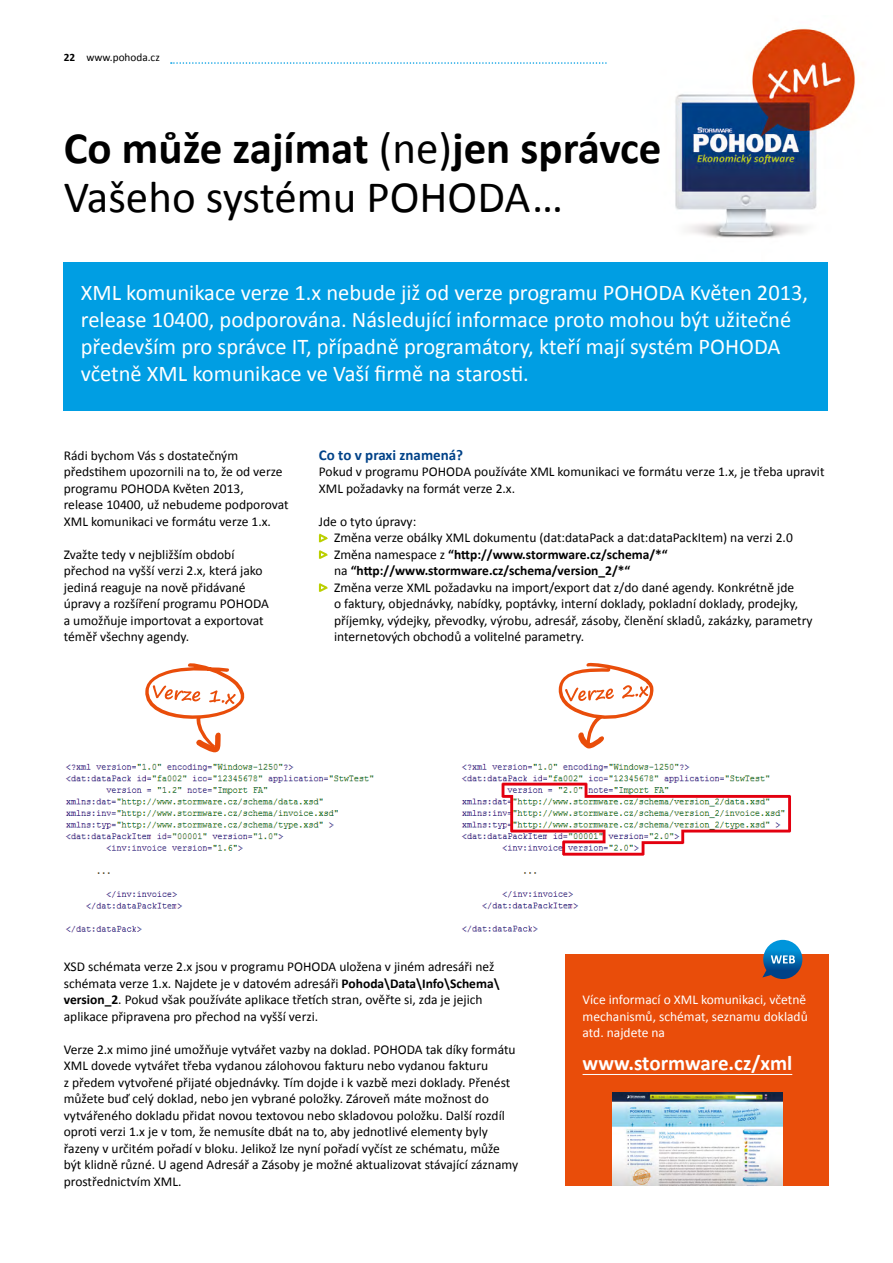
<style>
.page{position:relative;width:893px;height:1263px;background:#fff}
.page>*{position:absolute;margin:0;border:0;box-sizing:border-box;transform-origin:0 0}
.t1{font:45px/49.5px "Calibri";color:#000}
.t2{font:22.5px/27px "Calibri";color:#fff}
.t3{font:700 21px "Calibri";color:#fff}
.t4{font:700 15px "Calibri";color:#004288}
.t5{font:13.5px/16.5px "Calibri";color:#000}
.t6{font:13.5px/16.5px "Calibri";color:#fff;text-align:justify}
.t7{font:11.25px "Calibri";color:#000}
.s1{font-weight:700}
</style>
<div class="page">
<svg style="left:171px;top:62px;width:436px;height:2px"></svg>
<div style="left:64px;top:262px;width:764px;height:148px;background:#009ee3"></div>
<img style="left:65px;top:763px;width:309px;height:170px">
<img style="left:461px;top:763px;width:330px;height:177px">
<div style="left:566px;top:955px;width:263px;height:231px;background:#e94d0a"></div>
<hr style="left:583px;top:1074px;width:209px;height:1px;background:#fff">
<svg style="left:558px;top:662px;width:96px;height:87px"></svg>
<svg style="left:145px;top:663px;width:99px;height:89px"></svg>
<svg style="left:762px;top:940px;width:40px;height:39px"></svg>
<img style="left:612px;top:1092px;width:170px;height:94px">
<img style="left:675px;top:28px;width:180px;height:210px">
<svg style="left:318px;top:533px;width:10px;height:10px"></svg>
<svg style="left:318px;top:550px;width:10px;height:9px"></svg>
<svg style="left:318px;top:583px;width:10px;height:9px"></svg>
<p class="t7" style="left:64px;top:50px;width:97px"><span class="s1">22</span> www.pohoda.cz</p>
<h1 class="t1" style="left:64px;top:121px;width:599px"><span class="s1">Co může zajímat</span> (ne)<span class="s1">jen správce<br></span>Vašeho systému POHODA…</h1>
<p class="t2" style="left:81px;top:278px;width:729px">XML komunikace verze 1.x nebude již od verze programu POHODA Květen 2013, release 10400, podporována. Následující informace proto mohou být užitečné především pro správce IT, případně programátory, kteří mají systém POHODA včetně XML komunikace ve Vaší firmě na starosti.</p>
<p class="t5" style="left:64px;top:446px;width:226px">Rádi bychom Vás s dostatečným předstihem upozornili na to, že od verze programu POHODA Květen 2013,<br>release 10400, už nebudeme podporovat XML komunikaci ve formátu verze 1.x.</p>
<p class="t5" style="left:64px;top:545px;width:207px">Zvažte tedy v nejbližším období přechod na vyšší verzi 2.x, která jako jediná reaguje na nově přidávané úpravy a rozšíření programu POHODA a umožňuje importovat a exportovat téměř všechny agendy.</p>
<p class="t4" style="left:319px;top:445px;width:146px">Co to v praxi znamená?</p>
<p class="t5" style="left:319px;top:463px;width:507px">Pokud v programu POHODA používáte XML komunikaci ve formátu verze 1.x, je třeba upravit<br>XML požadavky na formát verze 2.x.</p>
<p class="t5" style="left:334px;top:512px;width:480px;text-indent:-15px">Jde o tyto úpravy:<br>Změna verze obálky XML dokumentu (dat:dataPack a dat:dataPackItem) na verzi 2.0<br>Změna namespace z <span class="s1">“http://www.stormware.cz/schema/*“<br></span>na <span class="s1">“http://www.stormware.cz/schema/version_2/*“<br></span>Změna verze XML požadavku na import/export dat z/do dané agendy. Konkrétně jde<br>o faktury, objednávky, nabídky, poptávky, interní doklady, pokladní doklady, prodejky, příjemky, výdejky, převodky, výrobu, adresář, zásoby, členění skladů, zakázky, parametry internetových obchodů a volitelné parametry.</p>
<p class="t5" style="left:64px;top:958px;width:437px">XSD schémata verze 2.x jsou v programu POHODA uložena v jiném adresáři než schémata verze 1.x. Najdete je v datovém adresáři <span class="s1">Pohoda\Data\Info\Schema\ version_2</span>. Pokud však používáte aplikace třetích stran, ověřte si, zda je jejich aplikace připravena pro přechod na vyšší verzi.</p>
<p class="t5" style="left:64px;top:1040px;width:456px">Verze 2.x mimo jiné umožňuje vytvářet vazby na doklad. POHODA tak díky formátu XML dovede vytvářet třeba vydanou zálohovou fakturu nebo vydanou fakturu<br>z předem vytvořené přijaté objednávky. Tím dojde i k vazbě mezi doklady. Přenést můžete buď celý doklad, nebo jen vybrané položky. Zároveň máte možnost do vytvářeného dokladu přidat novou textovou nebo skladovou položku. Další rozdíl oproti verzi 1.x je v tom, že nemusíte dbát na to, aby jednotlivé elementy byly řazeny v určitém pořadí v bloku. Jelikož lze nyní pořadí vyčíst ze schématu, může být klidně různé. U agend Adresář a Zásoby je možné aktualizovat stávající záznamy prostřednictvím XML.</p>
<p class="t6" style="left:583px;top:991px;width:227px">Více informací o XML komunikaci, včetně mechanismů, schémat, seznamu dokladů atd. najdete na</p>
<h3 class="t3" style="left:583px;top:1050px;width:211px">www.stormware.cz/xml</h3>
</div>
